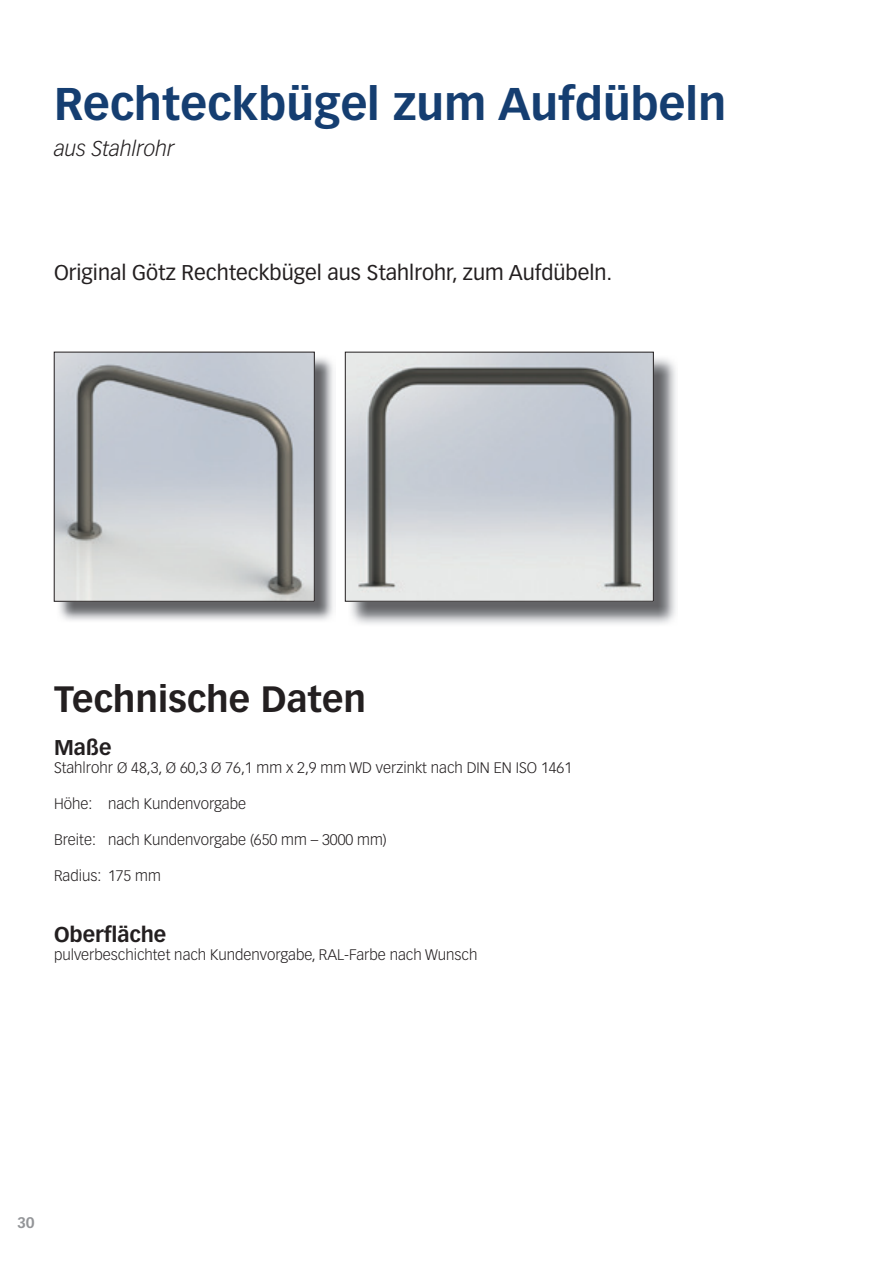
<style>
.page{position:relative;width:893px;height:1263px;background:#fff}
.page>*{position:absolute;margin:0;border:0;box-sizing:border-box;transform-origin:0 0}
.t1{font:700 45px "Vectora LT Std";color:#153e71}
.t2{font:700 36px "Vectora LT Std";color:#231f20}
.t3{font:21px "Vectora LT Std";color:#231f20}
.t4{font:700 21px "Vectora LT Std";color:#231f20}
.t5{font:italic 300 21px "Vectora LT Std";color:#231f20}
.t6{font:300 15px "Vectora LT Std";color:#231f20}
.t7{font:700 15px "Vectora LT Std";color:#939598}
</style>
<div class="page">
<img style="left:348px;top:358px;width:328px;height:266px">
<img style="left:347px;top:354px;width:305px;height:245px">
<div style="left:345px;top:352px;width:309px;height:249px;border:1px solid #231f20"></div>
<img style="left:57px;top:357px;width:276px;height:264px">
<img style="left:56px;top:354px;width:257px;height:245px">
<div style="left:54px;top:352px;width:261px;height:249px;border:1px solid #231f20"></div>
<h1 class="t1" style="left:54px;top:77px;width:674px">Rechteckbügel zum Aufdübeln</h1>
<h3 class="t5" style="left:54px;top:136px;width:122px">aus Stahlrohr</h3>
<h3 class="t3" style="left:54px;top:260px;width:560px">Original Götz Rechteckbügel aus Stahlrohr, zum Aufdübeln.</h3>
<h2 class="t2" style="left:54px;top:677px;width:314px">Technische Daten</h2>
<h3 class="t4" style="left:54px;top:735px;width:59px">Maße</h3>
<p class="t6" style="left:54px;top:759px;width:520px">Stahlrohr Ø 48,3, Ø 60,3 Ø 76,1 mm x 2,9 mm WD verzinkt nach DIN EN ISO 1461</p>
<p class="t6" style="left:54px;top:795px;width:194px">Höhe: nach Kundenvorgabe</p>
<p class="t6" style="left:54px;top:831px;width:334px">Breite: nach Kundenvorgabe (650 mm – 3000 mm)</p>
<p class="t6" style="left:54px;top:867px;width:108px">Radius: 175 mm</p>
<h3 class="t4" style="left:54px;top:922px;width:114px">Oberfläche</h3>
<p class="t6" style="left:54px;top:946px;width:425px">pulverbeschichtet nach Kundenvorgabe, RAL-Farbe nach Wunsch</p>
<p class="t7" style="left:17px;top:1213px;width:19px">30</p>
</div>
